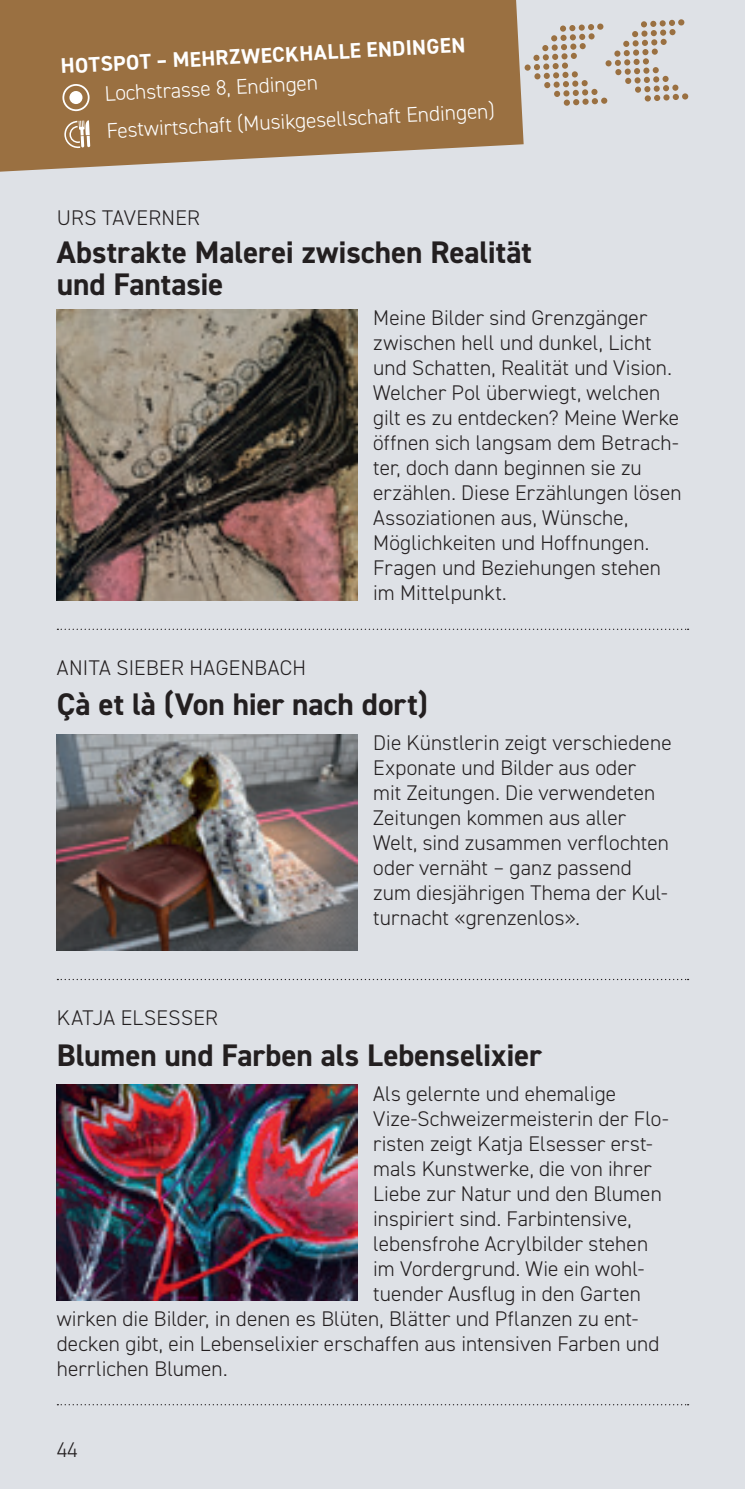
<style>
.page{position:relative;width:745px;height:1489px;background:#fff}
.page>*{position:absolute;margin:0;border:0;box-sizing:border-box;transform-origin:0 0}
.t1{font:700 31.25px/32.5px "DIN2014";letter-spacing:-.005em;color:#231f20}
.t2{font:300 21.25px/25px "DIN2014";letter-spacing:.005em;color:#231f20}
.t3{font:300 21.25px/37px "DIN2014";color:#fff}
.t4{font:700 21.25px "DIN2014";color:#fff}
</style>
<div class="page">
<div style="left:0;top:0;width:744px;height:1488px;background:#dee1e6"></div>
<svg style="left:0;top:0;width:523px;height:172px;background:#9f794f"></svg>
<div style="left:524px;top:64px;width:6px;height:7px;background:#9a7041;border-radius:50%"></div>
<svg style="left:533px;top:19px;width:151px;height:87px"></svg>
<svg style="left:681px;top:93px;width:7px;height:7px"></svg>
<div style="left:69px;top:91px;width:14px;height:13px;background:#fff;border-radius:50%"></div>
<div style="left:62px;top:84px;width:28px;height:27px;border:2px solid #fff;border-radius:50%"></div>
<svg style="left:64px;top:120px;width:26px;height:28px"></svg>
<svg style="left:57px;top:628px;width:631px;height:2px"></svg>
<svg style="left:57px;top:978px;width:631px;height:2px"></svg>
<svg style="left:57px;top:1404px;width:631px;height:1px"></svg>
<img style="left:57px;top:309px;width:300px;height:291px">
<img style="left:57px;top:734px;width:300px;height:216px">
<img style="left:57px;top:1084px;width:300px;height:216px">
<p class="t4" style="left:60px;top:52px;width:406px;rotate:-3deg">HOTSPOT – MEHRZWECKHALLE ENDINGEN</p>
<p class="t3" style="left:104px;top:75px;width:390px;rotate:-3deg">Lochstrasse 8, Endingen<br>Festwirtschaft (Musikgesellschaft Endingen)</p>
<p class="t2" style="left:57px;top:205px;width:145px">URS TAVERNER</p>
<h1 class="t1" style="left:57px;top:235px;width:476px">Abstrakte Malerei zwischen Realität und Fantasie</h1>
<p class="t2" style="left:373px;top:305px;width:310px">Meine Bilder sind Grenzgänger zwischen hell und dunkel, Licht und Schatten, Realität und Vision.<br>Welcher Pol überwiegt, welchen gilt es zu entdecken? Meine Werke öffnen sich langsam dem Betrach&shy;ter, doch dann beginnen sie zu erzählen. Diese Erzählungen lösen<br>Assoziationen aus, Wünsche,<br>Möglichkeiten und Hoffnungen.<br>Fragen und Beziehungen stehen im Mittelpunkt.</p>
<p class="t2" style="left:57px;top:655px;width:250px">ANITA SIEBER HAGENBACH</p>
<h1 class="t1" style="left:57px;top:688px;width:372px">Çà et là (Von hier nach dort)</h1>
<p class="t2" style="left:373px;top:730px;width:300px">Die Künstlerin zeigt verschiedene<br>Exponate und Bilder aus oder<br>mit Zeitungen. Die verwendeten<br>Zeitungen kommen aus aller<br>Welt, sind zusammen verflochten oder vernäht – ganz passend zum diesjährigen Thema der Kul&shy;turnacht «grenzenlos».</p>
<p class="t2" style="left:57px;top:1005px;width:163px">KATJA ELSESSER</p>
<h1 class="t1" style="left:57px;top:1038px;width:486px">Blumen und Farben als Lebenselixier</h1>
<p class="t2" style="left:373px;top:1080px;width:244px">Als gelernte und ehemalige</p>
<p class="t2" style="left:373px;top:1105px;width:297px">Vize-Schweizermeisterin der Flo-</p>
<p class="t2" style="left:373px;top:1130px;width:281px">risten zeigt Katja Elsesser erst-</p>
<p class="t2" style="left:373px;top:1155px;width:280px">mals Kunstwerke, die von ihrer</p>
<p class="t2" style="left:373px;top:1180px;width:290px">Liebe zur Natur und den Blumen</p>
<p class="t2" style="left:373px;top:1205px;width:260px">inspiriert sind. Farbintensive,</p>
<p class="t2" style="left:373px;top:1230px;width:276px">lebensfrohe Acrylbilder stehen</p>
<p class="t2" style="left:373px;top:1255px;width:272px">im Vordergrund. Wie ein wohl-</p>
<p class="t2" style="left:373px;top:1280px;width:269px">tuender Ausflug in den Garten</p>
<p class="t2" style="left:57px;top:1305px;width:582px">wirken die Bilder, in denen es Blüten, Blätter und Pflanzen zu ent-</p>
<p class="t2" style="left:57px;top:1330px;width:604px">decken gibt, ein Lebenselixier erschaffen aus intensiven Farben und</p>
<p class="t2" style="left:57px;top:1355px;width:172px">herrlichen Blumen.</p>
<p class="t2" style="left:57px;top:1436px;width:22px">44</p>
</div>
